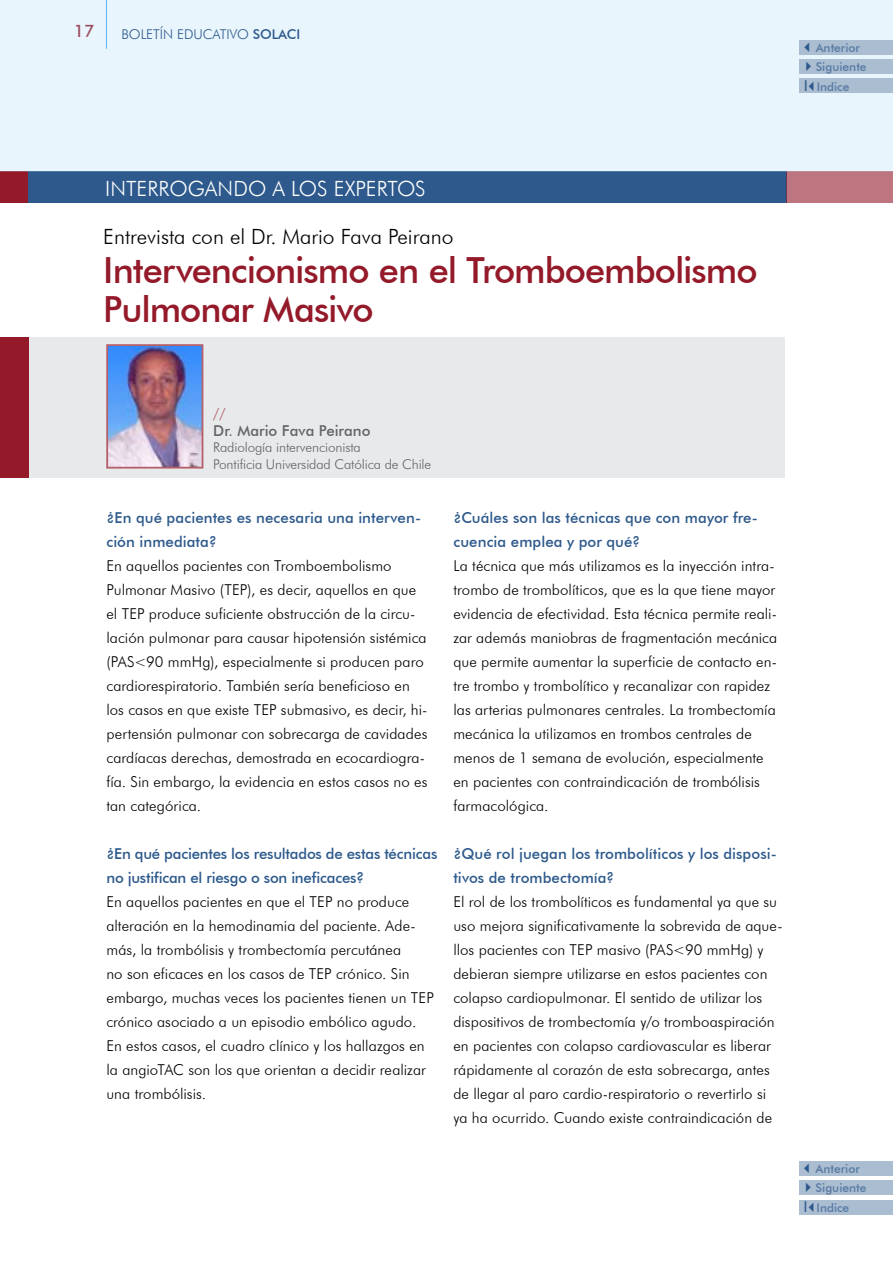
<style>
.page{position:relative;width:893px;height:1263px;background:#fff}
.page>*{position:absolute;margin:0;border:0;box-sizing:border-box;transform-origin:0 0}
.t1{font:500 36px/39px "Futura BT";letter-spacing:-.03em;color:#941a2a}
.t2{font:300 21px "Futura BT";color:#000}
.t3{font:300 21px "Futura BT";color:#fff}
.t4{font:500 17.25px "Futura BT";color:#941a2a}
.t5{font:300 15px/24px "Futura BT";letter-spacing:.005em;color:#000}
.t6{font:500 15px/24px "Futura BT";color:#2d598c}
.t7{font:500 15px "Futura BT";color:#636467}
.t8{font:300 15px "Futura BT";color:#af535f}
.t9{font:300 13.5px/16.5px "Futura BT";letter-spacing:-.01em;color:#636467}
.t10{font:300 13.5px "Futura BT";color:#2d598c}
.t11{font:500 12px/20.2px "Futura BT";color:#577aa3}
.s1{font-weight:500}
.s2{color:#2d598c}
.s3{font-family:"Arial";font-weight:400;font-size:15px;color:#2d598c}
</style>
<div class="page">
<div style="left:28px;top:171px;width:759px;height:32px;background:#2d598c"></div>
<div style="left:0;top:171px;width:28px;height:32px;background:#941a2a"></div>
<div style="left:787px;top:171px;width:106px;height:32px;background:#be757f"></div>
<div style="left:0;top:0;width:893px;height:171px;background:#e9f5fc"></div>
<hr style="left:892px;top:0;width:1px;height:171px;background:#afdcf6">
<div style="left:799px;top:40px;width:94px;height:14px;background:#abbdd1"></div>
<div style="left:799px;top:59px;width:94px;height:14px;background:#abbdd1"></div>
<div style="left:799px;top:79px;width:94px;height:14px;background:#abbdd1"></div>
<div style="left:799px;top:1162px;width:94px;height:14px;background:#abbdd1"></div>
<div style="left:799px;top:1181px;width:94px;height:14px;background:#abbdd1"></div>
<div style="left:799px;top:1200px;width:94px;height:14px;background:#abbdd1"></div>
<div style="left:0;top:337px;width:785px;height:140px;background:#e8e9ea"></div>
<div style="left:0;top:337px;width:28px;height:140px;background:#941a2a"></div>
<img style="left:109px;top:347px;width:91px;height:119px">
<div style="left:106px;top:344px;width:97px;height:125px;border:2px solid #b45f6a"></div>
<p class="t4" style="left:74px;top:21px;width:22px">17</p>
<p class="t10" style="left:121px;top:26px;width:180px">BOLETÍN EDUCATIVO <span class="s1">SOLACI</span></p>
<p class="t11" style="left:801px;top:37px;width:61px"><span class="s2">✓</span>Anterior</p>
<p class="t11" style="left:801px;top:56px;width:67px"><span class="s2">✔</span>Siguiente<br><span class="s3">I</span><span class="s2">✓</span>Indice</p>
<h2 class="t3" style="left:105px;top:176px;width:21px">Interrogando</h2>
<h2 class="t3" style="left:273px;top:176px;width:31px">a los</h2>
<h2 class="t3" style="left:334px;top:176px;width:24px">Expertos</h2>
<h2 class="t2" style="left:103px;top:224px;width:352px">Entrevista con el Dr. Mario Fava Peirano</h2>
<h1 class="t1" style="left:103px;top:250px;width:656px">Intervencionismo en el Tromboembolismo<br>Pulmonar Masivo</h1>
<p class="t8" style="left:213px;top:405px;width:14px">//</p>
<p class="t7" style="left:213px;top:421px;width:159px">Dr. Mario Fava Peirano</p>
<p class="t9" style="left:213px;top:439px;width:219px">Radiología intervencionista<br>Pontificia Universidad Católica de Chile</p>
<p class="t6" style="left:106px;top:505px;width:316px">¿En qué pacientes es necesaria una interven&shy;ción inmediata?</p>
<p class="t5" style="left:106px;top:553px;width:323px">En aquellos pacientes con Tromboembolismo Pulmonar Masivo (TEP), es decir, aquellos en que el TEP produce suficiente obstrucción de la circu&shy;lación pulmonar para causar hipotensión sistémica (PAS&lt;90 mmHg), especialmente si producen paro cardiorespiratorio. También sería beneficioso en los casos en que existe TEP submasivo, es decir, hi&shy;pertensión pulmonar con sobrecarga de cavidades cardíacas derechas, demostrada en ecocardiogra&shy;fía. Sin embargo, la evidencia en estos casos no es tan categórica.</p>
<p class="t6" style="left:106px;top:841px;width:332px">¿En qué pacientes los resultados de estas técnicas no justifican el riesgo o son ineficaces?</p>
<p class="t5" style="left:106px;top:889px;width:329px">En aquellos pacientes en que el TEP no produce alteración en la hemodinamia del paciente. Ade&shy;más, la trombólisis y trombectomía percutánea<br>no son eficaces en los casos de TEP crónico. Sin embargo, muchas veces los pacientes tienen un TEP crónico asociado a un episodio embólico agudo.<br>En estos casos, el cuadro clínico y los hallazgos en la angioTAC son los que orientan a decidir realizar una trombólisis.</p>
<p class="t6" style="left:453px;top:505px;width:306px">¿Cuáles son las técnicas que con mayor fre&shy;cuencia emplea y por qué?</p>
<p class="t5" style="left:453px;top:553px;width:325px">La técnica que más utilizamos es la inyección intra&shy;trombo de trombolíticos, que es la que tiene mayor evidencia de efectividad. Esta técnica permite reali&shy;zar además maniobras de fragmentación mecánica que permite aumentar la superficie de contacto en&shy;tre trombo y trombolítico y recanalizar con rapidez las arterias pulmonares centrales. La trombectomía mecánica la utilizamos en trombos centrales de menos de 1 semana de evolución, especialmente en pacientes con contraindicación de trombólisis farmacológica.</p>
<p class="t6" style="left:453px;top:841px;width:325px">¿Qué rol juegan los trombolíticos y los disposi&shy;tivos de trombectomía?</p>
<p class="t5" style="left:453px;top:889px;width:331px">El rol de los trombolíticos es fundamental ya que su uso mejora significativamente la sobrevida de aque&shy;llos pacientes con TEP masivo (PAS&lt;90 mmHg) y debieran siempre utilizarse en estos pacientes con colapso cardiopulmonar. El sentido de utilizar los dispositivos de trombectomía y/o tromboaspiración en pacientes con colapso cardiovascular es liberar rápidamente al corazón de esta sobrecarga, antes de llegar al paro cardio-respiratorio o revertirlo si ya ha ocurrido. Cuando existe contraindicación de</p>
<p class="t11" style="left:801px;top:1158px;width:61px"><span class="s2">✓</span>Anterior</p>
<p class="t11" style="left:801px;top:1178px;width:67px"><span class="s2">✔</span>Siguiente<br><span class="s3">I</span><span class="s2">✓</span>Indice</p>
</div>
